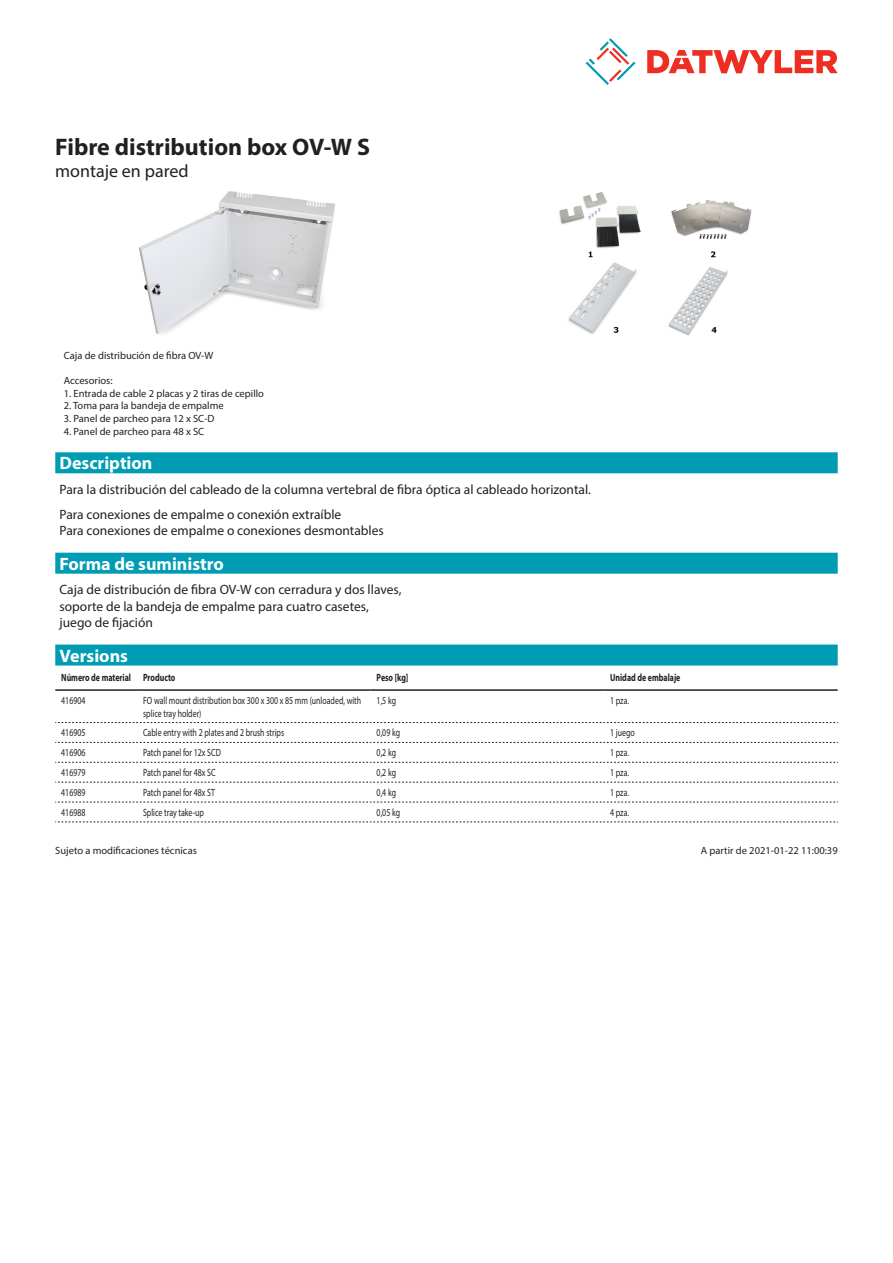
<style>
.page{position:relative;width:893px;height:1263px;background:#fff}
.page>*{position:absolute;margin:0;border:0;box-sizing:border-box;transform-origin:0 0}
.Product_Head{font:700 24px "Myriad Pro";color:#231f20}
.Standard_Head_Proper{font:700 18px "Myriad Pro";color:#fff}
.SubHead{font:18px "Myriad Pro";color:#231f20}
.Standard_text{font:13.5px/16.2px "Myriad Pro";color:#231f20}
.myriadlight{font:10.5px/12.6px "Myriad Pro";color:#231f20;scale:.75 1}
.imagetext{font:10.5px "Myriad Pro";color:#231f20}
.Footnote{font:10.5px "Myriad Pro";color:#231f20}
.myriadbold{font:700 10.5px "Myriad Pro";color:#231f20;scale:.75 1}
</style>
<div class="page">
<svg style="left:586px;top:38px;width:49px;height:47px"></svg>
<svg style="left:647px;top:50px;width:191px;height:23px"></svg>
<img style="left:139px;top:191px;width:196px;height:143px">
<img style="left:559px;top:192px;width:193px;height:144px">
<div style="left:55px;top:644px;width:783px;height:21px;background:#009cb3"></div>
<hr style="left:55px;top:689px;width:82px;height:2px;background:#231f20">
<hr style="left:137px;top:689px;width:234px;height:2px;background:#231f20">
<hr style="left:371px;top:689px;width:233px;height:2px;background:#231f20">
<hr style="left:604px;top:689px;width:234px;height:2px;background:#231f20">
<svg style="left:55px;top:722px;width:783px;height:1px"></svg>
<svg style="left:55px;top:742px;width:783px;height:1px"></svg>
<svg style="left:55px;top:762px;width:783px;height:1px"></svg>
<svg style="left:55px;top:782px;width:783px;height:1px"></svg>
<svg style="left:55px;top:802px;width:783px;height:1px"></svg>
<svg style="left:55px;top:822px;width:783px;height:1px"></svg>
<div style="left:55px;top:452px;width:783px;height:21px;background:#009cb3"></div>
<div style="left:55px;top:553px;width:783px;height:21px;background:#009cb3"></div>
<p class="Product_Head" style="left:55px;top:131px;width:316px">Fibre distribution box OV-W S</p>
<p class="SubHead" style="left:55px;top:160px;width:135px">montaje en pared</p>
<p class="imagetext" style="left:64px;top:349px;width:151px">Caja de distribución de fibra OV-W</p>
<p class="imagetext" style="left:64px;top:374px;width:50px">Accesorios:</p>
<p class="imagetext" style="left:64px;top:387px;width:202px">1. Entrada de cable 2 placas y 2 tiras de cepillo</p>
<p class="imagetext" style="left:64px;top:399px;width:161px">2. Toma para la bandeja de empalme</p>
<p class="imagetext" style="left:64px;top:412px;width:152px">3. Panel de parcheo para 12 x SC-D</p>
<p class="imagetext" style="left:64px;top:424px;width:142px">4. Panel de parcheo para 48 x SC</p>
<p class="Standard_Head_Proper" style="left:60px;top:451px;width:94px">Description</p>
<p class="Standard_text" style="left:60px;top:481px;width:533px">Para la distribución del cableado de la columna vertebral de fibra óptica al cableado horizontal.</p>
<p class="Standard_text" style="left:60px;top:506px;width:326px">Para conexiones de empalme o conexión extraíble<br>Para conexiones de empalme o conexiones desmontables</p>
<p class="Standard_Head_Proper" style="left:60px;top:552px;width:166px">Forma de suministro</p>
<p class="Standard_text" style="left:60px;top:581px;width:343px">Caja de distribución de fibra OV-W con cerradura y dos llaves, soporte de la bandeja de empalme para cuatro casetes, juego de fijación</p>
<p class="Standard_Head_Proper" style="left:60px;top:644px;width:70px">Versions</p>
<p class="myriadbold" style="left:61px;top:671px;width:95px">Número de material</p>
<p class="myriadbold" style="left:143px;top:671px;width:45px">Producto</p>
<p class="myriadbold" style="left:377px;top:671px;width:44px">Peso [kg]</p>
<p class="myriadbold" style="left:610px;top:671px;width:95px">Unidad de embalaje</p>
<p class="myriadlight" style="left:61px;top:694px;width:34px">416904</p>
<p class="myriadlight" style="left:143px;top:694px;width:292px">FO wall mount distribution box 300 x 300 x 85 mm (unloaded, with splice tray holder)</p>
<p class="myriadlight" style="left:377px;top:694px;width:27px">1,5 kg</p>
<p class="myriadlight" style="left:610px;top:694px;width:27px">1 pza.</p>
<p class="myriadlight" style="left:61px;top:726px;width:34px">416905</p>
<p class="myriadlight" style="left:143px;top:726px;width:190px">Cable entry with 2 plates and 2 brush strips</p>
<p class="myriadlight" style="left:377px;top:726px;width:33px">0,09 kg</p>
<p class="myriadlight" style="left:610px;top:726px;width:34px">1 juego</p>
<p class="myriadlight" style="left:61px;top:746px;width:34px">416906</p>
<p class="myriadlight" style="left:143px;top:746px;width:105px">Patch panel for 12x SCD</p>
<p class="myriadlight" style="left:377px;top:746px;width:27px">0,2 kg</p>
<p class="myriadlight" style="left:610px;top:746px;width:27px">1 pza.</p>
<p class="myriadlight" style="left:61px;top:766px;width:34px">416979</p>
<p class="myriadlight" style="left:143px;top:766px;width:98px">Patch panel for 48x SC</p>
<p class="myriadlight" style="left:377px;top:766px;width:27px">0,2 kg</p>
<p class="myriadlight" style="left:610px;top:766px;width:27px">1 pza.</p>
<p class="myriadlight" style="left:61px;top:786px;width:34px">416989</p>
<p class="myriadlight" style="left:143px;top:786px;width:97px">Patch panel for 48x ST</p>
<p class="myriadlight" style="left:377px;top:786px;width:27px">0,4 kg</p>
<p class="myriadlight" style="left:610px;top:786px;width:27px">1 pza.</p>
<p class="myriadlight" style="left:61px;top:806px;width:34px">416988</p>
<p class="myriadlight" style="left:143px;top:806px;width:83px">Splice tray take-up</p>
<p class="myriadlight" style="left:377px;top:806px;width:33px">0,05 kg</p>
<p class="myriadlight" style="left:610px;top:806px;width:27px">4 pza.</p>
<p class="Footnote" style="left:55px;top:844px;width:143px">Sujeto a modificaciones técnicas</p>
<p class="Footnote" style="left:701px;top:844px;width:138px">A partir de 2021-01-22 11:00:39</p>
</div>
